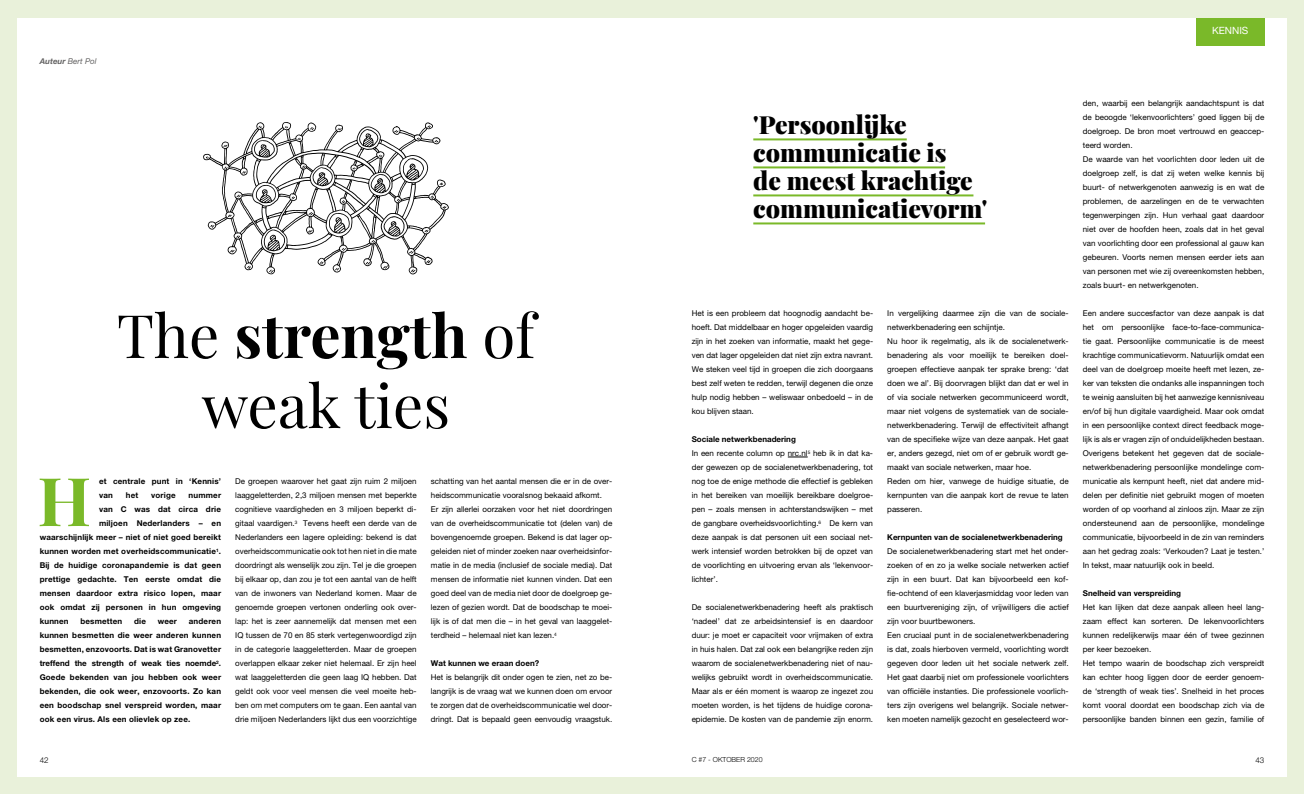
<style>
.page{position:relative;width:1304px;height:794px;background:#fff}
.page>*{position:absolute;margin:0;border:0;box-sizing:border-box;transform-origin:0 0}
.t1{font:700 67.2px "Playfair Display";color:#7ab929}
.t2{font:60px/70px "Playfair Display";color:#000;text-align:center}
.t3{font:900 25px/28px "Playfair Display";color:#000}
.t4{font:10px "Helvetica Neue LT Pro";color:#fff}
.t5{font:8px/14px "Helvetica Neue LT Pro";color:#000}
.t6{font:700 8px/14px "Helvetica Neue LT Pro";letter-spacing:.02em;color:#000}
.t7{font:700 8px "Helvetica Neue LT Pro";color:#000}
.t8{font:italic 8px "Helvetica Neue LT Pro";color:#646363}
.t9{font:300 8px "Helvetica Neue LT Pro";color:#000}
.t10{font:300 7px "Helvetica Neue LT Pro";color:#000}
.s1{font-weight:700}
</style>
<div class="page">
<div style="left:1196px;top:17px;width:68px;height:28px;background:#7ab929"></div>
<div style="left:1287px;top:0;width:17px;height:794px;background:#e9f1da"></div>
<div style="left:0;top:0;width:17px;height:794px;background:#e9f1da"></div>
<div style="left:0;top:777px;width:1304px;height:17px;background:#e9f1da"></div>
<div style="left:0;top:0;width:1304px;height:17px;background:#e9f1da"></div>
<hr style="left:753px;top:194px;width:220px;height:2px;background:#7ab929">
<hr style="left:753px;top:222px;width:232px;height:2px;background:#7ab929">
<hr style="left:753px;top:166px;width:192px;height:2px;background:#7ab929">
<hr style="left:753px;top:138px;width:154px;height:2px;background:#7ab929">
<svg style="left:788px;top:457px;width:20px;height:1px"></svg>
<svg style="left:203px;top:122px;width:246px;height:153px"></svg>
<p class="t8" style="left:40px;top:56px;width:58px"><span class="s1">Auteur</span> Bert Pol</p>
<h2 class="t2" style="left:117px;top:296px;width:420px">The <span class="s1">strength</span> of weak ties</h2>
<h1 class="t1" style="left:37px;top:448px;width:55px">H</h1>
<p class="t6" style="left:99px;top:474px;width:124px">et centrale punt in ‘Kennis’ van</p>
<p class="t6" style="left:126px;top:488px;width:14px">het</p>
<p class="t6" style="left:151px;top:488px;width:26px">vorige</p>
<p class="t6" style="left:189px;top:488px;width:34px">nummer</p>
<p class="t6" style="left:99px;top:502px;width:124px">van C was dat circa drie</p>
<p class="t6" style="left:99px;top:516px;width:124px">miljoen Nederlanders – en</p>
<p class="t6" style="left:40px;top:530px;width:183px">waarschijnlijk meer – niet of niet goed bereikt</p>
<p class="t6" style="left:40px;top:544px;width:183px">kunnen worden met overheidscommunicatie<sup>1</sup>.</p>
<p class="t6" style="left:40px;top:558px;width:183px">Bij de huidige coronapandemie is dat geen</p>
<p class="t6" style="left:40px;top:572px;width:183px">prettige gedachte. Ten eerste omdat die</p>
<p class="t6" style="left:40px;top:586px;width:183px">mensen daardoor extra risico lopen, maar</p>
<p class="t6" style="left:40px;top:600px;width:183px">ook omdat zij personen in hun omgeving</p>
<p class="t6" style="left:40px;top:614px;width:30px">kunnen</p>
<p class="t6" style="left:80px;top:614px;width:43px">besmetten</p>
<p class="t6" style="left:134px;top:614px;width:13px">die</p>
<p class="t6" style="left:158px;top:614px;width:21px">weer</p>
<p class="t6" style="left:40px;top:614px;width:183px;text-align:justify;text-indent:149px">anderen kunnen besmetten die weer anderen kunnen besmetten, enzovoorts. Dat is wat Granovetter treffend the strength of weak ties noemde<sup>2</sup>.<br>Goede bekenden van jou hebben ook weer bekenden, die ook weer, enzovoorts. Zo kan een boodschap snel verspreid worden, maar ook een virus. Als een olievlek op zee.</p>
<p class="t9" style="left:40px;top:755px;width:10px">42</p>
<p class="t5" style="left:235px;top:474px;width:183px;text-align:justify">De groepen waarover het gaat zijn ruim 2 miljoen laaggeletterden, 2,3 miljoen mensen met beperkte cognitieve vaardigheden en 3 miljoen beperkt di&shy;gitaal vaardigen.<sup>3</sup> Tevens heeft een derde van de Nederlanders een lagere opleiding: bekend is dat overheidscommunicatie ook tot hen niet in die mate doordringt als wenselijk zou zijn. Tel je die groepen bij elkaar op, dan zou je tot een aantal van de helft van de inwoners van Nederland komen. Maar de genoemde groepen vertonen onderling ook over&shy;lap: het is zeer aannemelijk dat mensen met een IQ tussen de 70 en 85 sterk vertegenwoordigd zijn in de categorie laaggeletterden. Maar de groepen overlappen elkaar zeker niet helemaal. Er zijn heel wat laaggeletterden die geen laag IQ hebben. Dat geldt ook voor veel mensen die veel moeite heb&shy;ben om met computers om te gaan. Een aantal van drie miljoen Nederlanders lijkt dus een voorzichtige</p>
<p class="t5" style="left:431px;top:474px;width:183px">schatting van het aantal mensen die er in de over&shy;heidscommunicatie vooralsnog bekaaid afkomt.<br>Er zijn allerlei oorzaken voor het niet doordringen van de overheidscommunicatie tot (delen van) de bovengenoemde groepen. Bekend is dat lager op&shy;geleiden niet of minder zoeken naar overheidsinfor&shy;matie in de media (inclusief de sociale media). Dat mensen de informatie niet kunnen vinden. Dat een goed deel van de media niet door de doelgroep ge&shy;lezen of gezien wordt. Dat de boodschap te moei&shy;lijk is of dat men die – in het geval van laaggelet&shy;terdheid – helemaal niet kan lezen.<sup>4</sup></p>
<p class="t7" style="left:431px;top:658px;width:110px">Wat kunnen we eraan doen?</p>
<p class="t5" style="left:431px;top:670px;width:183px;text-align:justify">Het is belangrijk dit onder ogen te zien, net zo be&shy;langrijk is de vraag wat we kunnen doen om ervoor te zorgen dat de overheidscommunicatie wel door&shy;dringt. Dat is bepaald geen eenvoudig vraagstuk.</p>
<p class="t4" style="left:1212px;top:25px;width:38px">KENNIS</p>
<h3 class="t3" style="left:753px;top:108px;width:236px">'Persoonlijke communicatie is<br>de meest krachtige communicatievorm'</h3>
<p class="t5" style="left:692px;top:306px;width:183px;text-align:justify">Het is een probleem dat hoognodig aandacht be&shy;hoeft. Dat middelbaar en hoger opgeleiden vaardig zijn in het zoeken van informatie, maakt het gege&shy;ven dat lager opgeleiden dat niet zijn extra navrant.<br>We steken veel tijd in groepen die zich doorgaans best zelf weten te redden, terwijl degenen die onze hulp nodig hebben – weliswaar onbedoeld – in de kou blijven staan.</p>
<p class="t5" style="left:692px;top:432px;width:183px"><span class="s1">Sociale netwerkbenadering<br></span>In een recente column op nrc.nl<sup>5</sup> heb ik in dat ka&shy;der gewezen op de socialenetwerkbenadering, tot nog toe de enige methode die effectief is gebleken in het bereiken van moeilijk bereikbare doelgroe&shy;pen – zoals mensen in achterstandswijken – met de gangbare overheidsvoorlichting.<sup>6</sup> De kern van deze aanpak is dat personen uit een sociaal net&shy;werk intensief worden betrokken bij de opzet van de voorlichting en uitvoering ervan als ‘lekenvoor&shy;lichter’.</p>
<p class="t5" style="left:692px;top:600px;width:183px;text-align:justify">De socialenetwerkbenadering heeft als praktisch ‘nadeel’ dat ze arbeidsintensief is en daardoor duur: je moet er capaciteit voor vrijmaken of extra in huis halen. Dat zal ook een belangrijke reden zijn waarom de socialenetwerkbenadering niet of nau&shy;welijks gebruikt wordt in overheidscommunicatie.<br>Maar als er één moment is waarop ze ingezet zou moeten worden, is het tijdens de huidige corona&shy;epidemie. De kosten van de pandemie zijn enorm.</p>
<p class="t5" style="left:887px;top:306px;width:183px">In vergelijking daarmee zijn die van de sociale&shy;netwerkbenadering een schijntje.<br>Nu hoor ik regelmatig, als ik de socialenetwerk&shy;benadering als voor moeilijk te bereiken doel&shy;groepen effectieve aanpak ter sprake breng: ‘dat doen we al’. Bij doorvragen blijkt dan dat er wel in of via sociale netwerken gecommuniceerd wordt, maar niet volgens de systematiek van de sociale&shy;netwerkbenadering. Terwijl de effectiviteit afhangt van de specifieke wijze van deze aanpak. Het gaat er, anders gezegd, niet om of er gebruik wordt ge&shy;maakt van sociale netwerken, maar hoe.<br>Reden om hier, vanwege de huidige situatie, de kernpunten van die aanpak kort de revue te laten passeren.</p>
<p class="t7" style="left:887px;top:532px;width:177px">Kernpunten van de socialenetwerkbenadering</p>
<p class="t5" style="left:887px;top:544px;width:183px">De socialenetwerkbenadering start met het onder&shy;zoeken of en zo ja welke sociale netwerken actief zijn in een buurt. Dat kan bijvoorbeeld een kof&shy;fie-ochtend of een klaverjasmiddag voor leden van een buurtvereniging zijn, of vrijwilligers die actief zijn voor buurtbewoners.<br>Een cruciaal punt in de socialenetwerkbenadering is dat, zoals hierboven vermeld, voorlichting wordt gegeven door leden uit het sociale netwerk zelf.<br>Het gaat daarbij niet om professionele voorlichters van officiële instanties. Die professionele voorlich&shy;ters zijn overigens wel belangrijk. Sociale netwer&shy;ken moeten namelijk gezocht en geselecteerd wor-</p>
<p class="t5" style="left:1083px;top:96px;width:183px">den, waarbij een belangrijk aandachtspunt is dat de beoogde ‘lekenvoorlichters’ goed liggen bij de doelgroep. De bron moet vertrouwd en geaccep&shy;teerd worden.<br>De waarde van het voorlichten door leden uit de doelgroep zelf, is dat zij weten welke kennis bij buurt- of netwerkgenoten aanwezig is en wat de problemen, de aarzelingen en de te verwachten tegenwerpingen zijn. Hun verhaal gaat daardoor niet over de hoofden heen, zoals dat in het geval van voorlichting door een professional al gauw kan gebeuren. Voorts nemen mensen eerder iets aan van personen met wie zij overeenkomsten hebben, zoals buurt- en netwerkgenoten.</p>
<p class="t5" style="left:1083px;top:306px;width:183px;text-align:justify">Een andere succesfactor van deze aanpak is dat het om persoonlijke face-to-face-communica&shy;tie gaat. Persoonlijke communicatie is de meest krachtige communicatievorm. Natuurlijk omdat een deel van de doelgroep moeite heeft met lezen, ze&shy;ker van teksten die ondanks alle inspanningen toch te weinig aansluiten bij het aanwezige kennisniveau en/of bij hun digitale vaardigheid. Maar ook omdat in een persoonlijke context direct feedback moge&shy;lijk is als er vragen zijn of onduidelijkheden bestaan.<br>Overigens betekent het gegeven dat de sociale&shy;netwerkbenadering persoonlijke mondelinge com&shy;municatie als kernpunt heeft, niet dat andere mid&shy;delen per definitie niet gebruikt mogen of moeten worden of op voorhand al zinloos zijn. Maar ze zijn ondersteunend aan de persoonlijke, mondelinge communicatie, bijvoorbeeld in de zin van reminders aan het gedrag zoals: ‘Verkouden? Laat je testen.’ In tekst, maar natuurlijk ook in beeld.</p>
<p class="t7" style="left:1083px;top:588px;width:100px">Snelheid van verspreiding</p>
<p class="t5" style="left:1083px;top:600px;width:183px">Het kan lijken dat deze aanpak alleen heel lang&shy;zaam effect kan sorteren. De lekenvoorlichters kunnen redelijkerwijs maar één of twee gezinnen per keer bezoeken.<br>Het tempo waarin de boodschap zich verspreidt kan echter hoog liggen door de eerder genoem&shy;de ‘strength of weak ties’. Snelheid in het proces komt vooral doordat een boodschap zich via de persoonlijke banden binnen een gezin, familie of</p>
<p class="t10" style="left:692px;top:755px;width:72px">C #7 - OKTOBER 2020</p>
<p class="t9" style="left:1255px;top:755px;width:10px">43</p>
</div>
